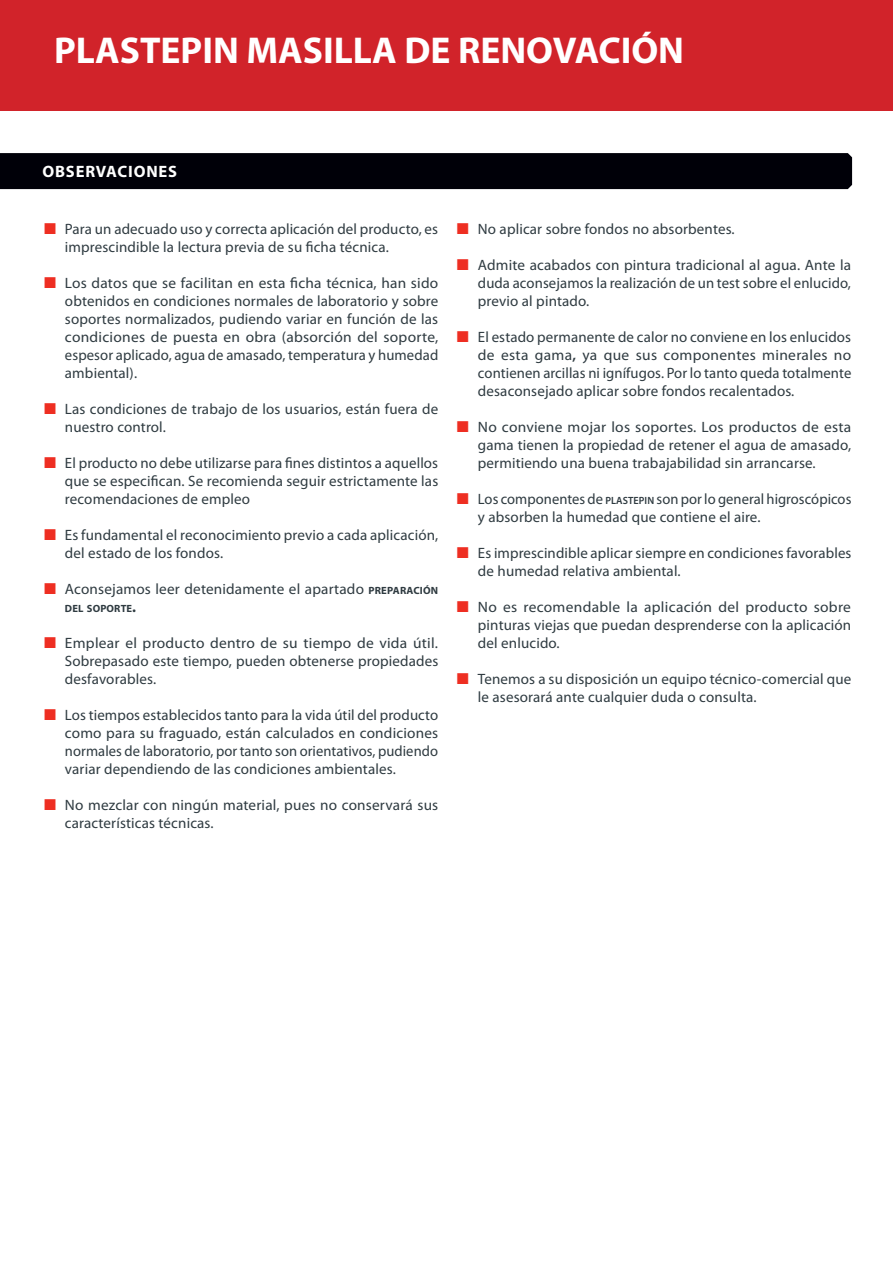
<style>
.page{position:relative;width:893px;height:1263px;background:#fff}
.page>*{position:absolute;margin:0;border:0;box-sizing:border-box;transform-origin:0 0}
.t1{font:700 37.5px "Myriad Pro";color:#fff}
.t2{font:700 16.5px "Myriad Pro";letter-spacing:.05em;color:#fff}
.t3{font:15px/18px "Myriad Pro";letter-spacing:.01em;color:#2f3b41;text-align:justify}
.t4{font:700 10.5px "Myriad Pro";color:#2f3b41}
.s1{font-weight:700;font-size:10.5px}
.s2{font-size:15px}
.s3{font-weight:600}
.s4{font-weight:600;font-size:10.5px}
</style>
<div class="page">
<div style="left:0;top:0;width:893px;height:111px;background:#d1232a"></div>
<div style="left:0;top:153px;width:852px;height:36px;background:#000008"></div>
<h1 class="t1" style="left:54px;top:26px;width:632px">PLASTEPIN MASILLA DE RENOVACIÓN</h1>
<p class="t2" style="left:43px;top:161px;width:136px">OBSERVACIONES</p>
<p class="t3" style="left:65px;top:220px;width:375px">Para un adecuado uso y correcta aplicación del producto, es imprescindible la lectura previa de su ficha técnica.</p>
<p class="t3" style="left:65px;top:274px;width:375px">Los datos que se facilitan en esta ficha técnica, han sido obtenidos en condiciones normales de laboratorio y sobre soportes normalizados, pudiendo variar en función de las condiciones de puesta en obra (absorción del soporte, espesor aplicado, agua de amasado, temperatura y humedad ambiental).</p>
<p class="t3" style="left:65px;top:400px;width:375px">Las condiciones de trabajo de los usuarios, están fuera de nuestro control.</p>
<p class="t3" style="left:65px;top:454px;width:375px">El producto no debe utilizarse para fines distintos a aquellos que se especifican. Se recomienda seguir estrictamente las recomendaciones de empleo</p>
<p class="t3" style="left:65px;top:526px;width:375px">Es fundamental el reconocimiento previo a cada aplicación, del estado de los fondos.</p>
<p class="t3" style="left:65px;top:580px;width:311px">Aconsejamos leer detenidamente el apartado <span class="s1">PREPARACI</span></p>
<p class="t4" style="left:423px;top:584px;width:17px">ÓN</p>
<p class="t4" style="left:65px;top:602px;width:30px">DEL SOPOR</p>
<p class="t4" style="left:121px;top:602px;width:17px">TE<span class="s2">.</span></p>
<p class="t3" style="left:65px;top:634px;width:375px">Emplear el producto dentro de su tiempo de vida útil.<br>Sobrepasado este tiempo, pueden obtenerse propiedades desfavorables.</p>
<p class="t3" style="left:65px;top:706px;width:375px">Los tiempos establecidos tanto para la vida útil del producto como para su fraguado, están calculados en condiciones normales de laboratorio, por tanto son orientativos, pudiendo variar dependiendo de las condiciones ambientales.</p>
<p class="t3" style="left:65px;top:796px;width:375px">No mezclar con ningún material, pues no conservará sus características técnicas.</p>
<p class="t3" style="left:478px;top:220px;width:258px">No aplicar sobre fondos no absorbentes.</p>
<p class="t3" style="left:478px;top:256px;width:375px">Admite acabados con pintura tradicional al agua. Ante la duda aconsejamos la realización de un test sobre el enlucido, previo al pintado.</p>
<p class="t3" style="left:478px;top:328px;width:375px">El estado permanente de calor no conviene en los enlucidos de esta gama<span class="s3">,</span> ya que sus componentes minerales no contienen arcillas ni ignífugos. Por lo tanto queda totalmente desaconsejado aplicar sobre fondos recalentados.</p>
<p class="t3" style="left:478px;top:418px;width:375px">No conviene mojar los soportes. Los productos de esta gama tienen la propiedad de retener el agua de amasado, permitiendo una buena trabajabilidad sin arrancarse.</p>
<p class="t3" style="left:478px;top:490px;width:375px">Los componentes de <span class="s4">PLASTEPIN</span> son por lo general higroscópicos y absorben la humedad que contiene el aire.</p>
<p class="t3" style="left:478px;top:544px;width:375px">Es imprescindible aplicar siempre en condiciones favorables de humedad relativa ambiental.</p>
<p class="t3" style="left:478px;top:598px;width:375px">No es recomendable la aplicación del producto sobre pinturas viejas que puedan desprenderse con la aplicación del enlucido.</p>
<p class="t3" style="left:478px;top:670px;width:375px">Tenemos a su disposición un equipo técnico-comercial que le asesorará ante cualquier duda o consulta.</p>
</div>
